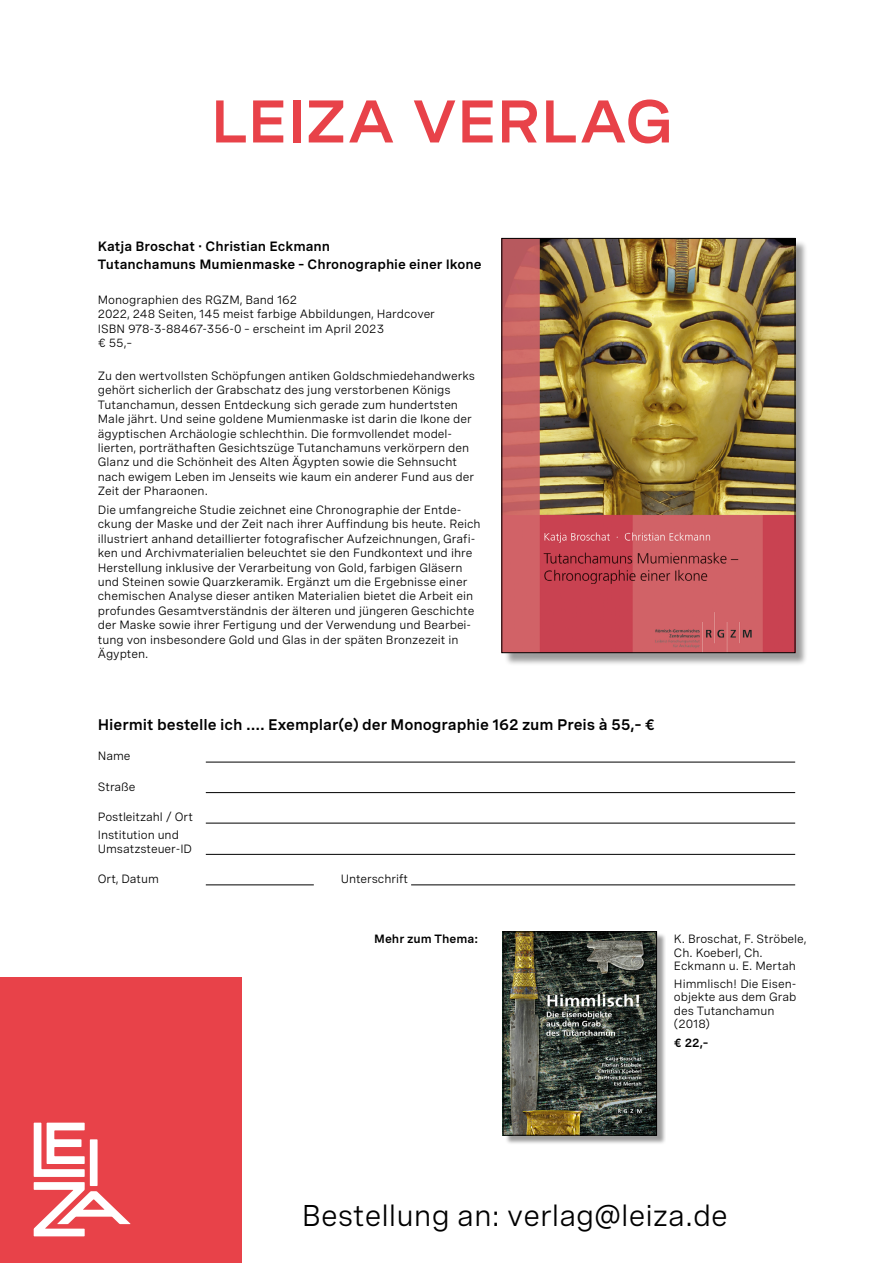
<style>
.page{position:relative;width:893px;height:1263px;background:#fff}
.page>*{position:absolute;margin:0;border:0;box-sizing:border-box;transform-origin:0 0}
.t1{font:600 60px "Spezia Wide";letter-spacing:-.005em;color:#e84249}
.t2{font:30px "Spezia";color:#000}
.t3{font:600 15.3px "Spezia";letter-spacing:-.005em;color:#000}
.Werbung_Titel{font:600 13.5px "Spezia";color:#000}
.Werbung_Text{font:12px/14.4px "Spezia";color:#000}
.LV_Abb_Text{font:12px/13.5px "Spezia";color:#000}
.LV_Abb_Autor{font:12px/13.5px "Spezia";color:#000}
.LV_Abb_Preis{font:600 12px "Spezia";color:#000}
</style>
<div class="page">
<div style="left:0;top:978px;width:242px;height:285px;background:#e84249"></div>
<svg style="left:34px;top:1123px;width:96px;height:113px"></svg>
<div style="left:504px;top:240px;width:304px;height:426px;background:#000;opacity:.39"></div>
<img style="left:504px;top:240px;width:289px;height:411px">
<div style="left:502px;top:238px;width:293px;height:415px;border:1px solid #000"></div>
<hr style="left:206px;top:762px;width:589px;height:1px;background:#000">
<hr style="left:206px;top:792px;width:589px;height:1px;background:#000">
<hr style="left:206px;top:823px;width:589px;height:1px;background:#000">
<hr style="left:206px;top:854px;width:589px;height:1px;background:#000">
<hr style="left:206px;top:884px;width:108px;height:1px;background:#000">
<hr style="left:411px;top:884px;width:384px;height:1px;background:#000">
<div style="left:505px;top:933px;width:161px;height:211px;background:#000;opacity:.39"></div>
<img style="left:505px;top:933px;width:150px;height:200px">
<div style="left:503px;top:931px;width:154px;height:204px;border:1px solid #000"></div>
<p class="t1" style="left:210px;top:76px;width:465px">LEIZA VERLAG</p>
<p class="Werbung_Titel" style="left:98px;top:236px;width:234px">Katja Broschat · Christian Eckmann</p>
<p class="Werbung_Titel" style="left:98px;top:254px;width:385px">Tutanchamuns Mumienmaske – Chronographie einer Ikone</p>
<p class="Werbung_Text" style="left:98px;top:291px;width:201px">Monographien des RGZM, Band 162</p>
<p class="Werbung_Text" style="left:98px;top:306px;width:339px">2022, 248 Seiten, 145 meist farbige Abbildungen, Hardcover</p>
<p class="Werbung_Text" style="left:98px;top:320px;width:288px">ISBN 978-3-88467-356-0 – erscheint im April 2023</p>
<p class="Werbung_Text" style="left:98px;top:335px;width:36px">€ 55,–</p>
<p class="Werbung_Text" style="left:98px;top:368px;width:379px">Zu den wertvollsten Schöpfungen antiken Goldschmiedehandwerks gehört sicherlich der Grabschatz des jung verstorbenen Königs Tutanchamun, dessen Entdeckung sich gerade zum hundertsten Male jährt. Und seine goldene Mumienmaske ist darin die Ikone der ägyptischen Archäologie schlechthin. Die formvollendet model&shy;lierten, porträthaften Gesichtszüge Tutanchamuns verkörpern den Glanz und die Schönheit des Alten Ägypten sowie die Sehnsucht nach ewigem Leben im Jenseits wie kaum ein anderer Fund aus der Zeit der Pharaonen.</p>
<p class="Werbung_Text" style="left:98px;top:502px;width:384px">Die umfangreiche Studie zeichnet eine Chronographie der Entde&shy;ckung der Maske und der Zeit nach ihrer Auffindung bis heute. Reich illustriert anhand detaillierter fotografischer Aufzeichnungen, Grafi&shy;ken und Archivmaterialien beleuchtet sie den Fundkontext und ihre Herstellung inklusive der Verarbeitung von Gold, farbigen Gläsern und Steinen sowie Quarzkeramik. Ergänzt um die Ergebnisse einer chemischen Analyse dieser antiken Materialien bietet die Arbeit ein profundes Gesamtverständnis der älteren und jüngeren Geschichte der Maske sowie ihrer Fertigung und der Verwendung und Bearbei&shy;tung von insbesondere Gold und Glas in der späten Bronzezeit in Ägypten.</p>
<p class="t3" style="left:98px;top:713px;width:559px">Hiermit bestelle ich .... Exemplar(e) der Monographie 162 zum Preis à 55,– €</p>
<p class="Werbung_Text" style="left:98px;top:748px;width:34px">Name</p>
<p class="Werbung_Text" style="left:98px;top:778px;width:39px">Straße</p>
<p class="Werbung_Text" style="left:98px;top:809px;width:97px">Postleitzahl / Ort</p>
<p class="Werbung_Text" style="left:98px;top:827px;width:83px">Institution und</p>
<p class="Werbung_Text" style="left:98px;top:840px;width:96px">Umsatzsteuer-ID</p>
<p class="Werbung_Text" style="left:98px;top:871px;width:63px">Ort, Datum</p>
<p class="Werbung_Text" style="left:341px;top:871px;width:69px">Unterschrift</p>
<p class="LV_Abb_Preis" style="left:374px;top:930px;width:105px">Mehr zum Thema:</p>
<p class="LV_Abb_Autor" style="left:674px;top:931px;width:134px">K. Broschat, F. Ströbele,<br>Ch. Koeberl, Ch.<br>Eckmann u. E. Mertah</p>
<p class="LV_Abb_Text" style="left:674px;top:976px;width:124px">Himmlisch! Die Eisen&shy;objekte aus dem Grab des Tutanchamun (2018)</p>
<p class="LV_Abb_Preis" style="left:674px;top:1034px;width:36px">€ 22,–</p>
<p class="t2" style="left:302px;top:1198px;width:428px">Bestellung an: verlag@leiza.de</p>
</div>
